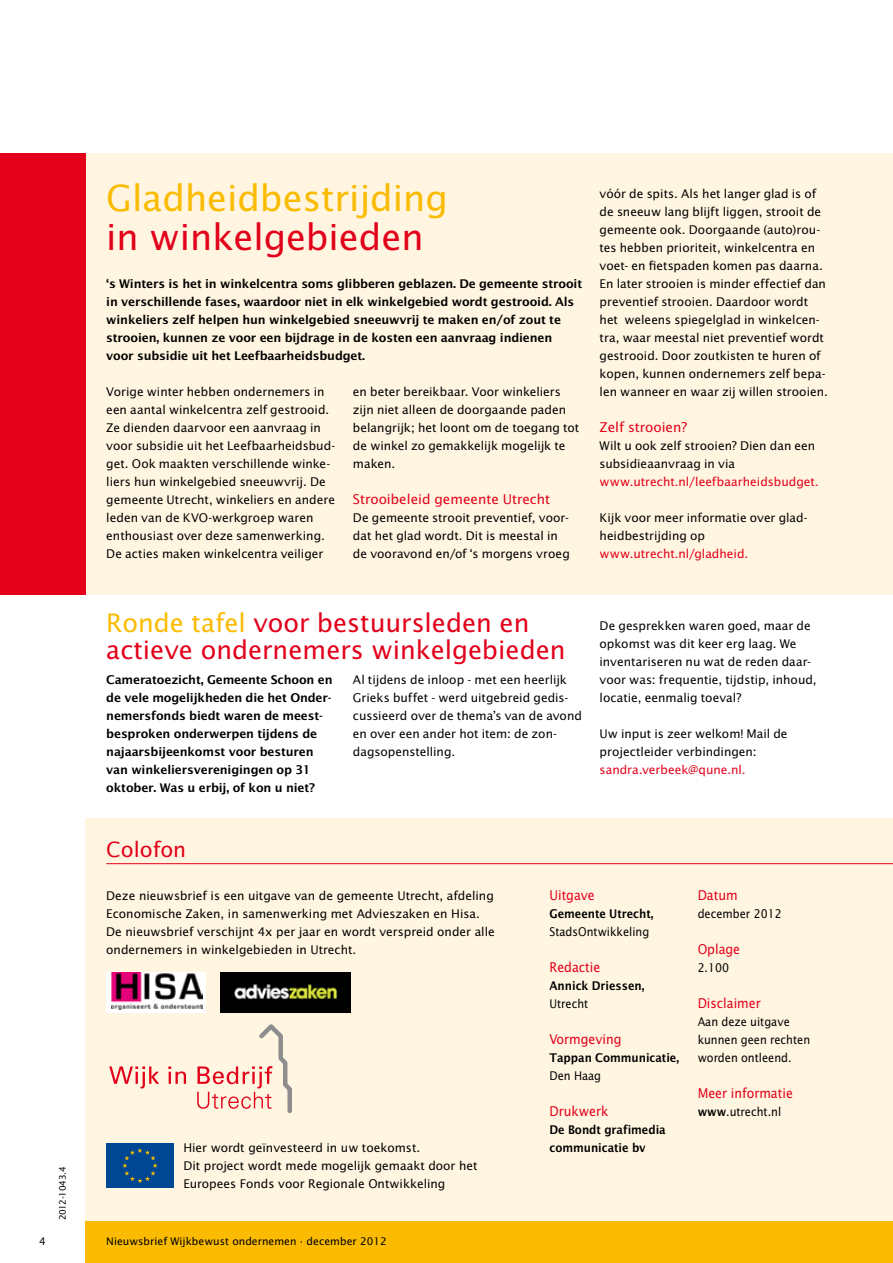
<style>
.page{position:relative;width:893px;height:1263px;background:#fff}
.page>*{position:absolute;margin:0;border:0;box-sizing:border-box;transform-origin:0 0}
.t1{font:36px "Lucida Sans Std";color:#fabb00}
.t2{font:36px "Lucida Sans Std";color:#e2001a}
.t3{font:25.5px/27px "Lucida Sans Std";color:#e2001a}
.t4{font:21px "Lucida Sans Std";color:#e2001a}
.t5{font:13.5px "Lucida Sans Std";color:#e2001a;scale:.92 1}
.t6{font:13.5px "Lucida Sans Std";color:#e2001a}
.t7{font:12px/18px "Lucida Sans Std";color:#000}
.t8{font:700 12px/18px "Lucida Sans";letter-spacing:-.01em;color:#000}
.t9{font:12px/18px "Lucida Sans Std";color:#000;scale:.92 1}
.t10{font:12px "Lucida Sans Std";color:#e2001a}
.t11{font:700 12px/18px "Lucida Sans";letter-spacing:-.01em;color:#000;scale:.92 1}
.t12{font:10.5px "Lucida Sans Std";color:#000}
.t13{font:9px "Lucida Sans Std";letter-spacing:-.045em;color:#000}
.s1{color:#fabb00}
.s2{font-family:"Lucida Sans";font-weight:700}
</style>
<div class="page">
<div style="left:85px;top:153px;width:808px;height:441px;background:#fff5e0"></div>
<div style="left:0;top:153px;width:85px;height:441px;background:#e2001a"></div>
<div style="left:85px;top:1220px;width:808px;height:43px;background:#fabb00"></div>
<div style="left:85px;top:817px;width:808px;height:403px;background:#fff5e0"></div>
<hr style="left:106px;top:863px;width:787px;height:1px;background:#e2001a">
<svg style="left:109px;top:1066px;width:50px;height:22px"></svg>
<svg style="left:168px;top:1066px;width:18px;height:18px"></svg>
<svg style="left:197px;top:1024px;width:95px;height:89px"></svg>
<div style="left:106px;top:972px;width:100px;height:40px;background:#fff"></div>
<img style="left:111px;top:972px;width:91px;height:37px">
<img style="left:220px;top:972px;width:131px;height:40px">
<div style="left:106px;top:1143px;width:68px;height:45px;background:#004793"></div>
<svg style="left:122px;top:1148px;width:36px;height:35px"></svg>
<p class="t13" style="left:57px;top:1220px;width:56px;rotate:-90deg">2012-1043.4</p>
<h1 class="t1" style="left:106px;top:177px;width:343px">Gladheidbestrijding</h1>
<h1 class="t2" style="left:106px;top:216px;width:319px">in winkelgebieden</h1>
<p class="t8" style="left:106px;top:275px;width:477px">‘s Winters is het in winkelcentra soms glibberen geblazen. De gemeente strooit in verschillende fases, waardoor niet in elk winkelgebied wordt gestrooid. Als winkeliers zelf helpen hun winkelgebied sneeuwvrij te maken en/of zout te strooien, kunnen ze voor een bijdrage in de kosten een aanvraag indienen voor subsidie uit het Leefbaarheidsbudget.</p>
<p class="t7" style="left:106px;top:383px;width:230px">Vorige winter hebben ondernemers in een aantal winkelcentra zelf gestrooid.<br>Ze dienden daarvoor een aanvraag in voor subsidie uit het Leefbaarheidsbud&shy;get. Ook maakten verschillende winke&shy;liers hun winkelgebied sneeuwvrij. De gemeente Utrecht, winkeliers en andere leden van de KVO-werkgroep waren enthousiast over deze samenwerking.<br>De acties maken winkelcentra veiliger</p>
<p class="t7" style="left:353px;top:383px;width:228px">en beter bereikbaar. Voor winkeliers zijn niet alleen de doorgaande paden belangrijk; het loont om de toegang tot de winkel zo gemakkelijk mogelijk te maken.</p>
<p class="t6" style="left:353px;top:491px;width:199px">Strooibeleid gemeente Utrecht</p>
<p class="t7" style="left:353px;top:509px;width:218px">De gemeente strooit preventief, voor&shy;dat het glad wordt. Dit is meestal in de vooravond en/of ‘s morgens vroeg</p>
<p class="t7" style="left:600px;top:185px;width:230px">vóór de spits. Als het langer glad is of de sneeuw lang blijft liggen, strooit de gemeente ook. Doorgaande (auto)rou&shy;tes hebben prioriteit, winkelcentra en voet- en fietspaden komen pas daarna.<br>En later strooien is minder effectief dan preventief strooien. Daardoor wordt het weleens spiegelglad in winkelcen&shy;tra, waar meestal niet preventief wordt gestrooid. Door zoutkisten te huren of kopen, kunnen ondernemers zelf bepa&shy;len wanneer en waar zij willen strooien.</p>
<p class="t6" style="left:600px;top:419px;width:89px">Zelf strooien?</p>
<p class="t7" style="left:600px;top:437px;width:217px">Wilt u ook zelf strooien? Dien dan een subsidieaanvraag in via</p>
<p class="t10" style="left:600px;top:475px;width:221px">www.utrecht.nl/leefbaarheidsbudget.</p>
<p class="t7" style="left:600px;top:509px;width:210px">Kijk voor meer informatie over glad&shy;heidbestrijding op</p>
<p class="t10" style="left:600px;top:547px;width:150px">www.utrecht.nl/gladheid.</p>
<h2 class="t3" style="left:106px;top:610px;width:461px"><span class="s1">Ronde tafel</span> voor bestuursleden en actieve ondernemers winkelgebieden</h2>
<p class="t8" style="left:106px;top:671px;width:228px">Cameratoezicht, Gemeente Schoon en de vele mogelijkheden die het Onder&shy;nemersfonds biedt waren de meest&shy;besproken onderwerpen tijdens de najaarsbijeenkomst voor besturen van winkeliersverenigingen op 31 oktober. Was u erbij, of kon u niet?</p>
<p class="t7" style="left:353px;top:671px;width:231px">Al tijdens de inloop - met een heerlijk Grieks buffet - werd uitgebreid gedis&shy;cussieerd over de thema’s van de avond en over een ander hot item: de zon&shy;dagsopenstelling.</p>
<h3 class="t4" style="left:106px;top:837px;width:82px">Colofon</h3>
<p class="t7" style="left:600px;top:617px;width:219px">De gesprekken waren goed, maar de opkomst was dit keer erg laag. We inventariseren nu wat de reden daar&shy;voor was: frequentie, tijdstip, inhoud, locatie, eenmalig toeval?</p>
<p class="t7" style="left:600px;top:725px;width:190px">Uw input is zeer welkom! Mail de projectleider verbindingen:</p>
<p class="t10" style="left:600px;top:763px;width:148px">sandra.verbeek@qune.nl.</p>
<p class="t7" style="left:106px;top:887px;width:390px">Deze nieuwsbrief is een uitgave van de gemeente Utrecht, afdeling Economische Zaken, in samenwerking met Advieszaken en Hisa.<br>De nieuwsbrief verschijnt 4x per jaar en wordt verspreid onder alle ondernemers in winkelgebieden in Utrecht.</p>
<p class="t5" style="left:549px;top:887px;width:51px">Uitgave</p>
<p class="t11" style="left:549px;top:905px;width:115px">Gemeente Utrecht,</p>
<p class="t9" style="left:549px;top:923px;width:110px">StadsOntwikkeling</p>
<p class="t5" style="left:549px;top:959px;width:57px">Redactie</p>
<p class="t11" style="left:549px;top:977px;width:105px">Annick Driessen,</p>
<p class="t9" style="left:549px;top:995px;width:44px">Utrecht</p>
<p class="t5" style="left:549px;top:1031px;width:80px">Vormgeving</p>
<p class="t11" style="left:549px;top:1049px;width:142px">Tappan Communicatie,</p>
<p class="t9" style="left:549px;top:1067px;width:58px">Den Haag</p>
<p class="t5" style="left:549px;top:1103px;width:66px">Drukwerk</p>
<p class="t11" style="left:549px;top:1121px;width:128px">De Bondt grafimedia communicatie bv</p>
<p class="t7" style="left:183px;top:1139px;width:296px">Hier wordt geïnvesteerd in uw toekomst.<br>Dit project wordt mede mogelijk gemaakt door het<br>Europees Fonds voor Regionale Ontwikkeling</p>
<p class="t5" style="left:698px;top:887px;width:45px">Datum</p>
<p class="t9" style="left:698px;top:905px;width:93px">december 2012</p>
<p class="t5" style="left:698px;top:941px;width:48px">Oplage</p>
<p class="t9" style="left:698px;top:959px;width:36px">2.100</p>
<p class="t5" style="left:698px;top:995px;width:70px">Disclaimer</p>
<p class="t9" style="left:698px;top:1013px;width:124px">Aan deze uitgave kunnen geen rechten worden ontleend.</p>
<p class="t5" style="left:698px;top:1085px;width:105px">Meer informatie</p>
<p class="t9" style="left:698px;top:1103px;width:92px"><span class="s2">www</span>.utrecht.nl</p>
<p class="t12" style="left:39px;top:1235px;width:8px">4</p>
<p class="t12" style="left:106px;top:1235px;width:282px">Nieuwsbrief Wijkbewust ondernemen · december 2012</p>
</div>
